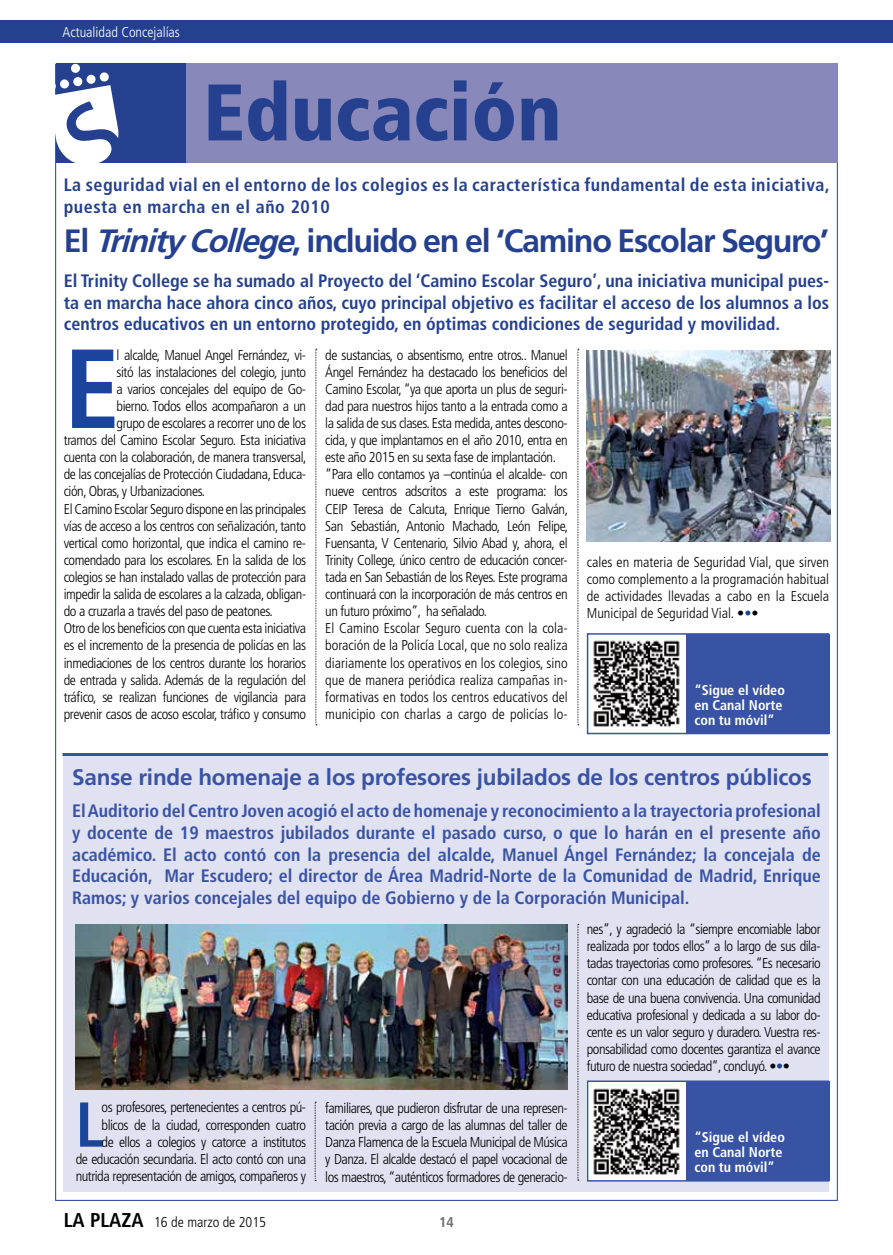
<style>
.page{position:relative;width:893px;height:1255px;background:#fff}
.page>*{position:absolute;margin:0;border:0;box-sizing:border-box;transform-origin:0 0}
.t1{font:700 condensed 112.2px "Frutiger LT Std";color:#1c449c}
.t2{font:900 condensed 79.95px "Frutiger LT Std";color:#25408f}
.t3{font:700 condensed 63.3px "Frutiger LT Std";color:#1c449c}
.t4{font:700 32.25px "Frutiger LT Std";letter-spacing:-.04em;color:#25408f}
.t5{font:700 22.5px "Frutiger LT Std";letter-spacing:-.01em;color:#3953a4}
.t6{font:700 condensed 18px/21.6px "Frutiger LT Std";color:#3953a4;text-align:justify}
.t7{font:700 condensed 18px/21.6px "Frutiger LT Std";color:#25408f;text-align:justify}
.t8{font:700 condensed 18px/21.6px "Frutiger LT Std";letter-spacing:.03em;color:#25408f}
.t9{font:300 condensed 14.25px/17.1px "Frutiger LT Std";letter-spacing:-.03em;color:#000;text-align:justify}
.t10{font:300 condensed 14.25px "Frutiger LT Std";color:#fff}
.t11{font:700 condensed 14.25px "Frutiger LT Std";color:#6d6e71}
.t12{font:700 condensed 14.1px/15px "Frutiger LT Std";color:#fff}
.s1{font-style:italic}
.s2{color:#1c449c}
.s3{font-weight:700;font-size:19.95px}
</style>
<div class="page">
<div style="left:64px;top:753px;width:765px;height:438px;background:#e0e1f1"></div>
<div style="left:0;top:20px;width:893px;height:23px;background:#25408f"></div>
<img style="left:590px;top:1083px;width:96px;height:95px">
<div style="left:686px;top:1081px;width:143px;height:99px;background:#3953a4"></div>
<div style="left:587px;top:1080px;width:242px;height:101px;border:2px solid #3953a4"></div>
<img style="left:76px;top:924px;width:492px;height:165px">
<img style="left:593px;top:640px;width:87px;height:87px">
<div style="left:686px;top:634px;width:143px;height:99px;background:#3953a4"></div>
<div style="left:587px;top:633px;width:242px;height:101px;border:2px solid #3953a4"></div>
<img style="left:587px;top:351px;width:243px;height:190px">
<hr style="left:63px;top:753px;width:765px;height:3px;background:#3953a4">
<div style="left:138px;top:64px;width:700px;height:99px;background:#8889ba"></div>
<div style="left:56px;top:64px;width:130px;height:99px;background:#25408f"></div>
<div style="left:73px;top:77px;width:10px;height:9px;background:#fff;border-radius:4px"></div>
<div style="left:71px;top:63px;width:9px;height:10px;background:#fff;border-radius:4px"></div>
<div style="left:60px;top:79px;width:9px;height:10px;background:#fff;border-radius:4px"></div>
<svg style="left:86px;top:74px;width:10px;height:10px"></svg>
<svg style="left:99px;top:72px;width:10px;height:10px"></svg>
<svg style="left:55px;top:85px;width:64px;height:83px"></svg>
<svg style="left:315px;top:1101px;width:1px;height:78px"></svg>
<svg style="left:578px;top:924px;width:1px;height:256px"></svg>
<svg style="left:578px;top:349px;width:1px;height:376px"></svg>
<svg style="left:315px;top:349px;width:2px;height:376px"></svg>
<p class="t10" style="left:63px;top:24px;width:119px">Actualidad Concejalías</p>
<h2 class="t2" style="left:203px;top:64px;width:360px">Educación</h2>
<p class="t8" style="left:64px;top:174px;width:767px">La seguridad vial en el entorno de los colegios es la característica fundamental de esta iniciativa, puesta en marcha en el año 2010</p>
<h3 class="t4" style="left:64px;top:221px;width:767px">El <span class="s1">TrinityCollege</span>, incluido en el ‘Camino Escolar Seguro’</h3>
<p class="t7" style="left:64px;top:270px;width:767px">El Trinity College se ha sumado al Proyecto del ‘Camino Escolar Seguro’, una iniciativa municipal pues&shy;ta en marcha hace ahora cinco años, cuyo principal objetivo es facilitar el acceso de los alumnos a los centros educativos en un entorno protegido, en óptimas condiciones de seguridad y movilidad.</p>
<h1 class="t1" style="left:64px;top:322px;width:44px">E</h1>
<p class="t9" style="left:117px;top:346px;width:191px">l alcalde, Manuel Angel Fernández, vi-</p>
<p class="t9" style="left:117px;top:363px;width:191px">sitó las instalaciones del colegio, junto</p>
<p class="t9" style="left:117px;top:380px;width:191px">a varios concejales del equipo de Go-</p>
<p class="t9" style="left:117px;top:397px;width:191px">bierno. Todos ellos acompañaron a un</p>
<p class="t9" style="left:117px;top:414px;width:191px">grupo de escolares a recorrer uno de los</p>
<p class="t9" style="left:64px;top:432px;width:244px">tramos del Camino Escolar Seguro. Esta iniciativa</p>
<p class="t9" style="left:64px;top:449px;width:244px">cuenta con la colaboración, de manera transversal,</p>
<p class="t9" style="left:64px;top:466px;width:244px">de las concejalías de Protección Ciudadana, Educa-</p>
<p class="t9" style="left:64px;top:483px;width:143px">ción, Obras, y Urbanizaciones.</p>
<p class="t9" style="left:64px;top:500px;width:244px">El Camino Escolar Seguro dispone en las principales</p>
<p class="t9" style="left:64px;top:517px;width:244px">vías de acceso a los centros con señalización, tanto</p>
<p class="t9" style="left:64px;top:534px;width:244px">vertical como horizontal, que indica el camino re-</p>
<p class="t9" style="left:64px;top:551px;width:244px">comendado para los escolares. En la salida de los</p>
<p class="t9" style="left:64px;top:568px;width:244px">colegios se han instalado vallas de protección para</p>
<p class="t9" style="left:64px;top:585px;width:244px">impedir la salida de escolares a la calzada, obligan-</p>
<p class="t9" style="left:64px;top:603px;width:211px">do a cruzarla a través del paso de peatones.</p>
<p class="t9" style="left:64px;top:620px;width:244px">Otro de los beneficios con que cuenta esta iniciativa</p>
<p class="t9" style="left:64px;top:637px;width:244px">es el incremento de la presencia de policías en las</p>
<p class="t9" style="left:64px;top:654px;width:244px">inmediaciones de los centros durante los horarios</p>
<p class="t9" style="left:64px;top:671px;width:244px">de entrada y salida. Además de la regulación del</p>
<p class="t9" style="left:64px;top:688px;width:244px">tráfico, se realizan funciones de vigilancia para</p>
<p class="t9" style="left:64px;top:705px;width:244px">prevenir casos de acoso escolar, tráfico y consumo</p>
<p class="t9" style="left:325px;top:346px;width:244px;text-align:left">de sustancias, o absentismo, entre otros.. Manuel Ángel Fernández ha destacado los beneficios del Camino Escolar, “ya que aporta un plus de seguri&shy;dad para nuestros hijos tanto a la entrada como a la salida de sus clases. Esta medida, antes descono&shy;cida, y que implantamos en el año 2010, entra en este año 2015 en su sexta fase de implantación. “Para ello contamos ya –continúa el alcalde- con nueve centros adscritos a este programa: los CEI P Teresa de Calcuta, Enrique Tierno Galván, San Sebastián, Antonio Machado, León Felipe, Fuensanta, V Centenario, Silvio Abad y, ahora, el Trinity College, único centro de educación concer&shy;tada en San Sebastián de los Reyes. Este programa continuará con la incorporación de más centros en un futuro próximo”, ha señalado.<br>El Camino Escolar Seguro cuenta con la cola&shy;boración de la Policía Local, que no solo realiza diariamente los operativos en los colegios, sino que de manera periódica realiza campañas in&shy;formativas en todos los centros educativos del municipio con charlas a cargo de policías lo-</p>
<p class="t9" style="left:587px;top:553px;width:244px">cales en materia de Seguridad Vial, que sirven como complemento a la programación habitual de actividades llevadas a cabo en la Escuela Municipal de Seguridad Vial. •<span class="s2">•</span>•</p>
<p class="t12" style="left:694px;top:682px;width:92px">“Sigue el vídeo en Canal Norte con tu móvil”</p>
<h3 class="t5" style="left:72px;top:764px;width:741px">Sanse rinde homenaje a los profesores jubilados de los centros públicos</h3>
<p class="t6" style="left:72px;top:800px;width:750px">El Auditorio del Centro Joven acogió el acto de homenaje y reconocimiento a la trayectoria profesional y docente de 19 maestros jubilados durante el pasado curso, o que lo harán en el presente año académico. El acto contó con la presencia del alcalde, Manuel Ángel Fernández; la concejala de Educación, Mar Escudero; el director de Área Madrid-Norte de la Comunidad de Madrid, Enrique Ramos; y varios concejales del equipo de Gobierno y de la Corporación Municipal.</p>
<p class="t9" style="left:587px;top:920px;width:235px">nes”, y agradeció la “siempre encomiable labor realizada por todos ellos” a lo largo de sus dila&shy;tadas trayectorias como profesores. “Es necesario contar con una educación de calidad que es la base de una buena convivencia. Una comunidad educativa profesional y dedicada a su labor do&shy;cente es un valor seguro y duradero. Vuestra res&shy;ponsabilidad como docentes garantiza el avance futuro de nuestra sociedad”, concluyó. •<span class="s2">•</span>•</p>
<p class="t9" style="left:76px;top:1099px;width:232px;text-align:right">os profesores, pertenecientes a centros pú&shy;blicos de la ciudad, corresponden cuatro<br>de ellos a colegios y catorce a institutos<br>de educación secundaria. El acto contó con una nutrida representación de amigos, compañeros y</p>
<p class="t9" style="left:325px;top:1099px;width:244px">familiares, que pudieron disfrutar de una represen&shy;tación previa a cargo de las alumnas del taller de Danza Flamenca de la Escuela M unicipal de M úsica y Danza. El alcalde destacó el papel vocacional de los maestros, “auténticos formadores de generacio-</p>
<h3 class="t3" style="left:76px;top:1087px;width:24px">L</h3>
<p class="t9" style="left:64px;top:1213px;width:204px"><span class="s3">LA PLAZA</span> 16 de marzo de 2015</p>
<p class="t11" style="left:439px;top:1213px;width:16px">14</p>
<p class="t12" style="left:694px;top:1129px;width:92px">“Sigue el vídeo en Canal Norte con tu móvil”</p>
</div>
